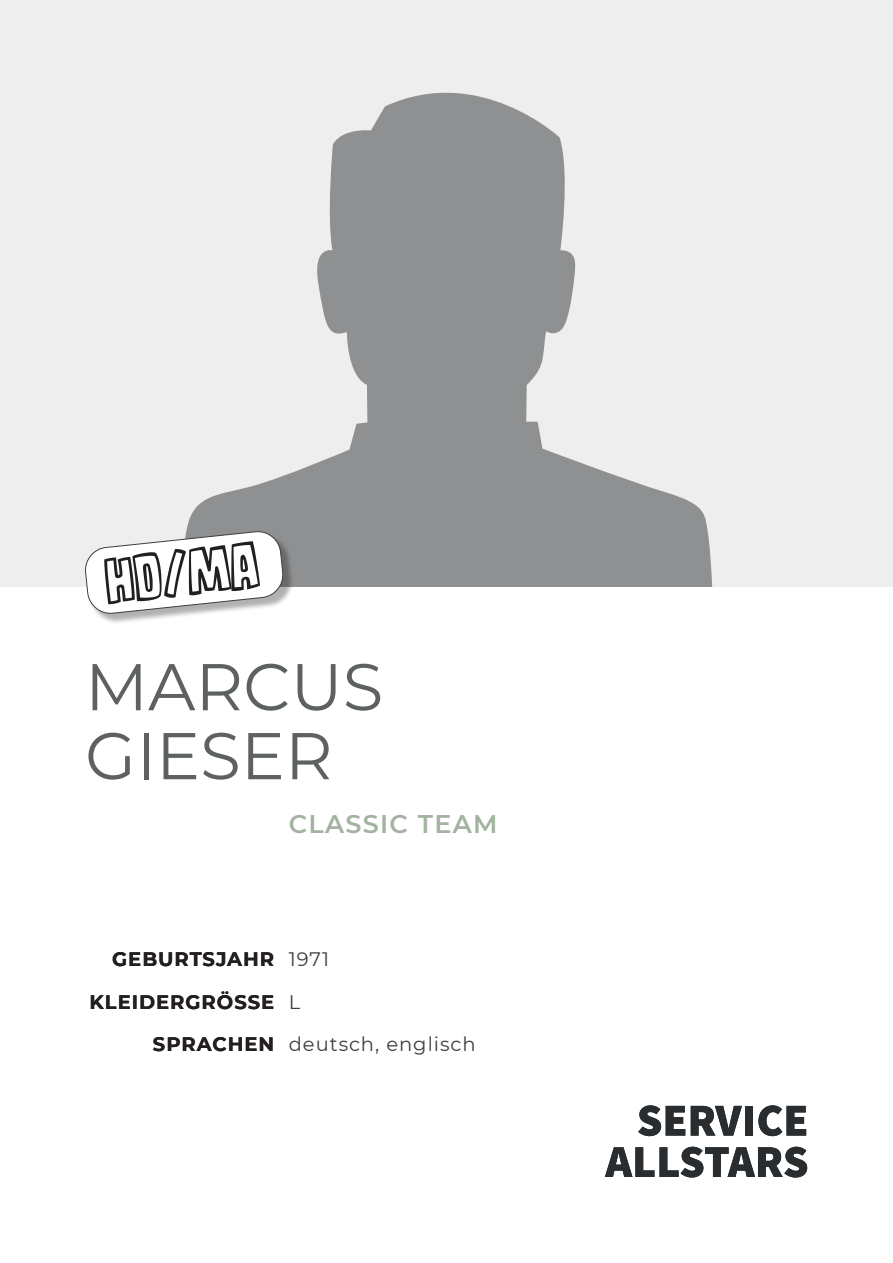
<style>
.page{position:relative;width:893px;height:1263px;background:#fff}
.page>*{position:absolute;margin:0;border:0;box-sizing:border-box;transform-origin:0 0}
.t1{font:67.35px "CC Dynamic Duo Open Variable";color:#231f20}
.t2{font:66px/69px "Montserrat";color:#5d6161}
.t3{font:600 25.5px "Montserrat";letter-spacing:.05em;color:#a2b3a0}
.t4{font:700 19.5px/42.5px "Montserrat";letter-spacing:.05em;color:#231f20;text-align:right}
.t5{font:19.5px/42.5px "Montserrat";letter-spacing:.05em;color:#3e3e3f}
</style>
<div class="page">
<div style="left:0;top:0;width:893px;height:587px;background:#edeeed"></div>
<svg style="left:186px;top:92px;width:527px;height:495px;fill:#8e9091"></svg>
<div style="left:87px;top:533px;width:207px;height:92px;background:#231f20;opacity:.35"></div>
<svg style="left:85px;top:530px;width:199px;height:84px"></svg>
<svg style="left:638px;top:1105px;width:47px;height:31px"></svg>
<svg style="left:691px;top:1106px;width:51px;height:29px"></svg>
<div style="left:745px;top:1106px;width:8px;height:29px;background:#292d2f"></div>
<svg style="left:758px;top:1105px;width:48px;height:31px"></svg>
<svg style="left:605px;top:1147px;width:202px;height:30px"></svg>
<h1 class="t1" style="left:101px;top:539px;width:156px;rotate:-6deg">HD/MA</h1>
<h2 class="t2" style="left:85px;top:650px;width:300px">MARCUS<br>GIESER</h2>
<h3 class="t3" style="left:289px;top:805px;width:210px">CLASSIC TEAM</h3>
<p class="t4" style="left:90px;top:937px;width:186px">GEBURTSJAHR<br>KLEIDERGRÖSSE<br>SPRACHEN</p>
<p class="t5" style="left:289px;top:937px;width:188px">1971<br>L<br>deutsch, englisch</p>
</div>
